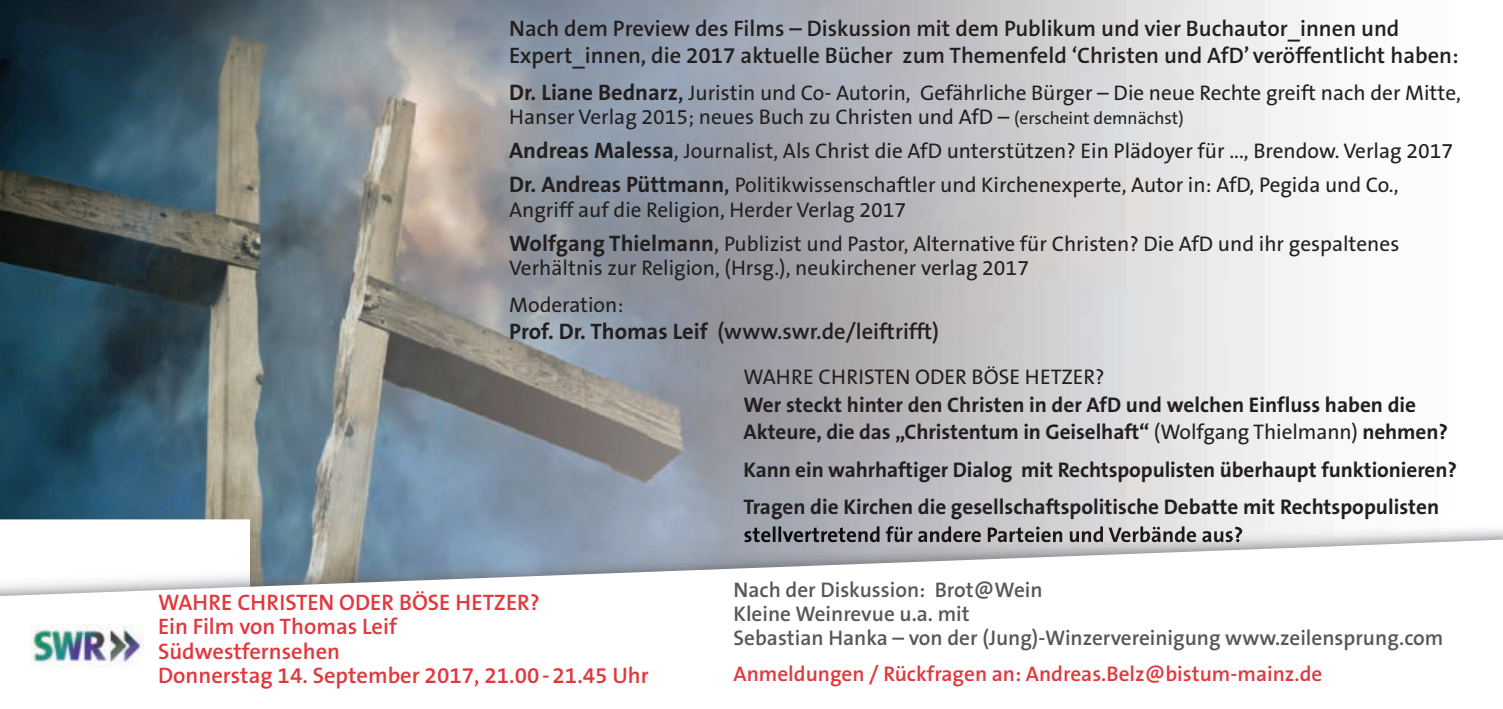
<style>
.page{position:relative;width:1503px;height:709px;background:#fff}
.page>*{position:absolute;margin:0;border:0;box-sizing:border-box;transform-origin:0 0}
.t1{font:600 22.5px/27px "The Sans B6";color:#231f20}
.t2{font:600 22.5px/24.5px "The Sans B6";color:#e1373d}
.t3{font:21.25px/34px "The Sans B5 Plain";color:#231f20}
.t4{font:700 21.25px/27.5px "The Sans B7";letter-spacing:-.005em;color:#231f20}
.t5{font:600 21.25px/24px "The Sans B6";color:#57585a}
.t6{font:600 21.25px "The Sans B6";color:#e1373d}
.s1{font-family:"The Sans B7";font-weight:700;font-size:22.5px}
.s2{font-family:"The Sans B6";font-weight:600;font-size:22.5px}
.s3{font-size:17.5px}
.s4{font-size:22.5px}
.s5{font-family:"The Sans B7";font-weight:700}
.s6{font-family:"The Sans B5 Plain";font-weight:400}
</style>
<div class="page">
<img style="left:0;top:0;width:1300px;height:519px">
<img style="left:0;top:519px;width:1502px;height:19px">
<img style="left:773px;top:519px;width:595px;height:1px">
<img style="left:772px;top:526px;width:470px;height:12px">
<svg style="left:0;top:538px;width:1502px;height:130px"></svg>
<img style="left:30px;top:624px;width:114px;height:43px">
<p class="t1" style="left:509px;top:16px;width:951px">Nach dem Preview des Films – Diskussion mit dem Publikum und vier Buchautor_innen und<br>Expert_innen, die 2017 aktuelle Bücher zum Themenfeld ‘Christen und AfD’ veröffentlicht haben:</p>
<p class="t3" style="left:509px;top:81px;width:953px;line-height:24.5px"><span class="s1">Dr. Liane Bednarz</span><span class="s2">,</span> Juristin und Co- Autorin, Gefährliche Bürger – Die neue Rechte greift nach der Mitte,<br>Hanser Verlag 2015; neues Buch zu Christen und AfD – <span class="s3">(erscheint demnächst)</span></p>
<p class="t3" style="left:509px;top:135px;width:945px"><span class="s1">Andreas Malessa</span><span class="s4">,</span> Journalist, Als Christ die AfD unterstützen? Ein Plädoyer für ..., Brendow. Verlag 2017<br><span class="s1">Dr. Andreas Püttmann</span><span class="s2">,</span> Politikwissenschaftler und Kirchenexperte, Autor in: AfD, Pegida und Co.,</p>
<p class="t3" style="left:509px;top:193px;width:891px">Angriff auf die Religion, Herder Verlag 2017<br><span class="s1">Wolfgang Thielmann</span><span class="s4">,</span> Publizist und Pastor, Alternative für Christen? Die AfD und ihr gespaltenes</p>
<p class="t3" style="left:509px;top:250px;width:521px;line-height:36.5px">Verhältnis zur Religion, (Hrsg.), neukirchener verlag 2017<br>Moderation:</p>
<p class="t1" style="left:509px;top:318px;width:431px"><span class="s5">Prof. Dr. Thomas Leif</span> (www.swr.de/leiftrifft)</p>
<p class="t3" style="left:743px;top:361px;width:362px">WAHRE CHRISTEN ODER BÖSE HETZER?</p>
<p class="t4" style="left:743px;top:391px;width:706px">Wer steckt hinter den Christen in der AfD und welchen Einfluss haben die<br>Akteure, die das „Christentum in Geiselhaft“ <span class="s6">(Wolfgang Thielmann)</span> nehmen?</p>
<p class="t4" style="left:743px;top:451px;width:715px;line-height:37.5px">Kann ein wahrhaftiger Dialog mit Rechtspopulisten überhaupt funktionieren?<br>Tragen die Kirchen die gesellschaftspolitische Debatte mit Rechtspopulisten</p>
<p class="t2" style="left:158px;top:590px;width:492px">WAHRE CHRISTEN ODER BÖSE HETZER?<br>Ein Film von Thomas Leif<br>Südwestfernsehen<br>Donnerstag 14. September 2017, 21.00 - 21.45 Uhr</p>
<p class="t5" style="left:733px;top:578px;width:711px">Nach der Diskussion: Brot@Wein<br>Kleine Weinrevue u.a. mit<br>Sebastian Hanka – von der (Jung)-Winzervereinigung www.zeilensprung.com</p>
<p class="t6" style="left:733px;top:662px;width:590px">Anmeldungen / Rückfragen an: Andreas.Belz@bistum-mainz.de</p>
</div>
